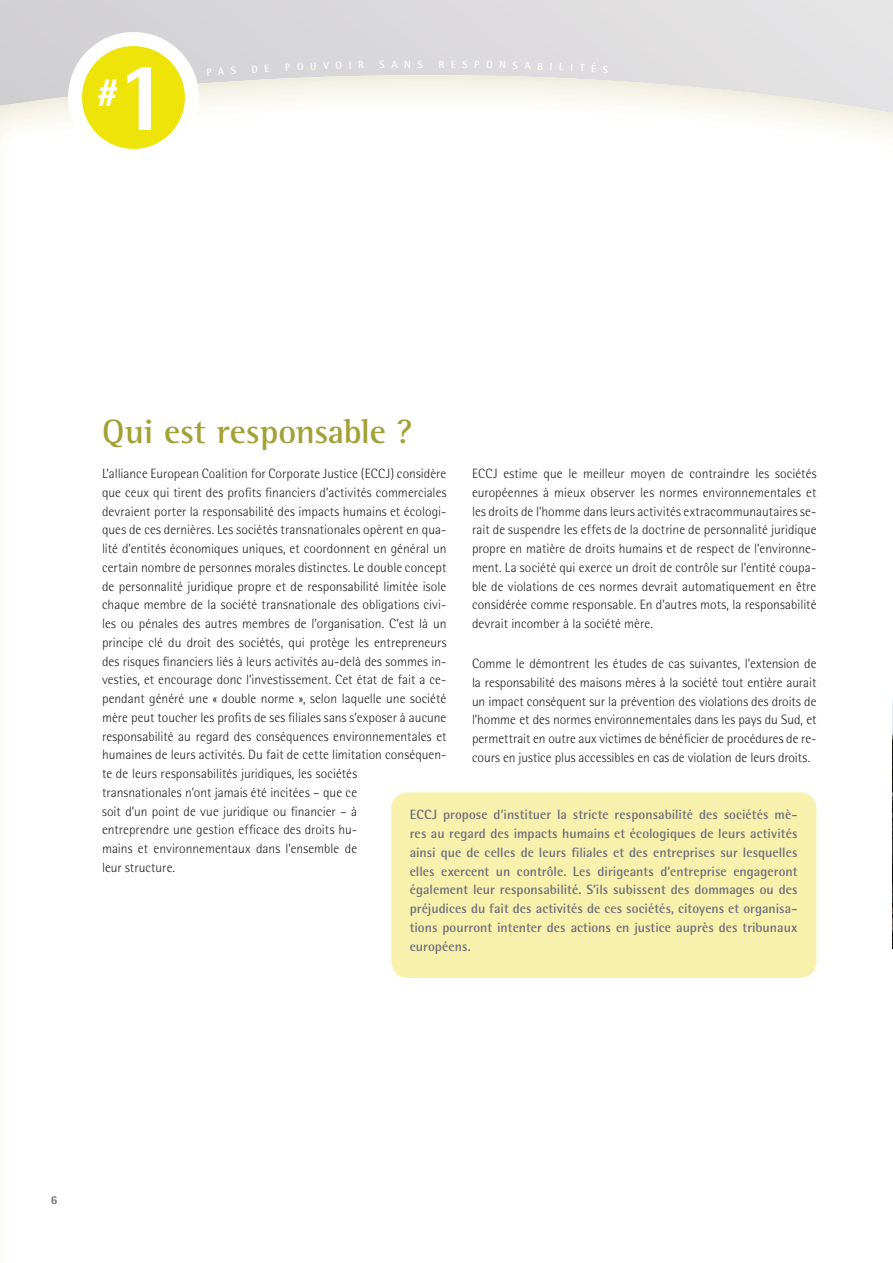
<style>
.page{position:relative;width:893px;height:1263px;background:#fff}
.page>*{position:absolute;margin:0;border:0;box-sizing:border-box;transform-origin:0 0}
.t1{font:800 97.5px "Rotis Semi Sans";color:#fff}
.t2{font:800 42px "Rotis Semi Sans";color:#fff}
.t3{font:700 34.5px "Rotis Semi Serif";letter-spacing:-.005em;color:#a3a136}
.t4{font:300 13.5px/18.8px "Rotis Semi Sans";color:#231f20;text-align:justify}
.t5{font:700 13.5px/18.8px "Rotis Semi Sans";color:#6d7079;text-align:justify}
.t6{font:800 12px "Rotis Sans Serif";color:#6d7079}
.t7{font:700 10.5px "Rotis Semi Sans";color:#fff}
</style>
<div class="page">
<svg style="left:0;top:0;width:893px;height:75px;background:#dbdadc"></svg>
<div style="left:68px;top:32px;width:131px;height:131px;background:#fff;border-radius:50%"></div>
<div style="left:82px;top:46px;width:103px;height:103px;background:#efe40a;border-radius:50%"></div>
<img style="left:892px;top:700px;width:1px;height:248px">
<div style="left:391px;top:792px;width:425px;height:186px;background:#f8f1ad;border-radius:17px"></div>
<svg style="left:207px;top:66px;width:29px;height:10px"></svg>
<svg style="left:252px;top:64px;width:17px;height:9px"></svg>
<svg style="left:349px;top:61px;width:15px;height:8px"></svg>
<svg style="left:380px;top:60px;width:17px;height:8px"></svg>
<h2 class="t2" style="left:95px;top:77px;width:26px">#</h2>
<h1 class="t1" style="left:116px;top:63px;width:56px">1</h1>
<p class="t7" style="left:285px;top:63px;width:59px;rotate:-2deg">POUVO</p>
<p class="t7" style="left:404px;top:60px;width:20px">N S</p>
<p class="t7" style="left:438px;top:60px;width:7px">R</p>
<p class="t7" style="left:451px;top:60px;width:57px;rotate:1deg">ESPON</p>
<p class="t7" style="left:513px;top:61px;width:41px;rotate:2deg">SABI</p>
<p class="t7" style="left:559px;top:63px;width:50px;rotate:3deg">LITÉS</p>
<h3 class="t3" style="left:102px;top:419px;width:312px">Qui est responsable ?</h3>
<p class="t4" style="left:102px;top:466px;width:346px;text-align:left">L’alliance European Coalition for Corporate Justice (ECCJ) considère que ceux qui tirent des profits financiers d’activités commerciales devraient porter la responsabilité des impacts humains et écologi&shy;ques de ces dernières. Les sociétés transnationales opèrent en qua&shy;lité d’entités économiques uniques, et coordonnent en général un certain nombre de personnes morales distinctes. Le double concept de personnalité juridique propre et de responsabilité limitée isole chaque membre de la société transnationale des obligations civi&shy;les ou pénales des autres membres de l’organisation. C’est là un principe clé du droit des sociétés, qui protège les entrepreneurs des risques financiers liés à leurs activités au-delà des sommes in&shy;vesties, et encourage donc l’investissement. Cet état de fait a ce&shy;pendant généré une « double norme », selon laquelle une société mère peut toucher les profits de ses filiales sans s’exposer à aucune responsabilité au regard des conséquences environnementales et humaines de leurs activités. Du fait de cette limitation conséquen&shy;te de leurs responsabilités juridiques, les sociétés<br>transnationales n’ont jamais été incitées – que ce<br>soit d’un point de vue juridique ou financier – à<br>entreprendre une gestion efficace des droits hu-<br>mains et environnementaux dans l’ensemble de<br>leur structure.</p>
<p class="t4" style="left:472px;top:466px;width:346px">ECCJ estime que le meilleur moyen de contraindre les sociétés européennes à mieux observer les normes environnementales et les droits de l’homme dans leurs activités extracommunautaires se&shy;rait de suspendre les effets de la doctrine de personnalité juridique propre en matière de droits humains et de respect de l’environne&shy;ment. La société qui exerce un droit de contrôle sur l’entité coupa&shy;ble de violations de ces normes devrait automatiquement en être considérée comme responsable. En d’autres mots, la responsabilité devrait incomber à la société mère.</p>
<p class="t4" style="left:472px;top:656px;width:346px">Comme le démontrent les études de cas suivantes, l’extension de la responsabilité des maisons mères à la société tout entière aurait un impact conséquent sur la prévention des violations des droits de l’homme et des normes environnementales dans les pays du Sud, et permettrait en outre aux victimes de bénéficier de procédures de re&shy;cours en justice plus accessibles en cas de violation de leurs droits.</p>
<p class="t5" style="left:410px;top:807px;width:389px">ECCJ propose d’instituer la stricte responsabilité des sociétés mè&shy;res au regard des impacts humains et écologiques de leurs activités ainsi que de celles de leurs filiales et des entreprises sur lesquelles elles exercent un contrôle. Les dirigeants d’entreprise engageront également leur responsabilité. S’ils subissent des dommages ou des préjudices du fait des activités de ces sociétés, citoyens et organisa&shy;tions pourront intenter des actions en justice auprès des tribunaux européens.</p>
<p class="t6" style="left:51px;top:1196px;width:8px">6</p>
</div>
